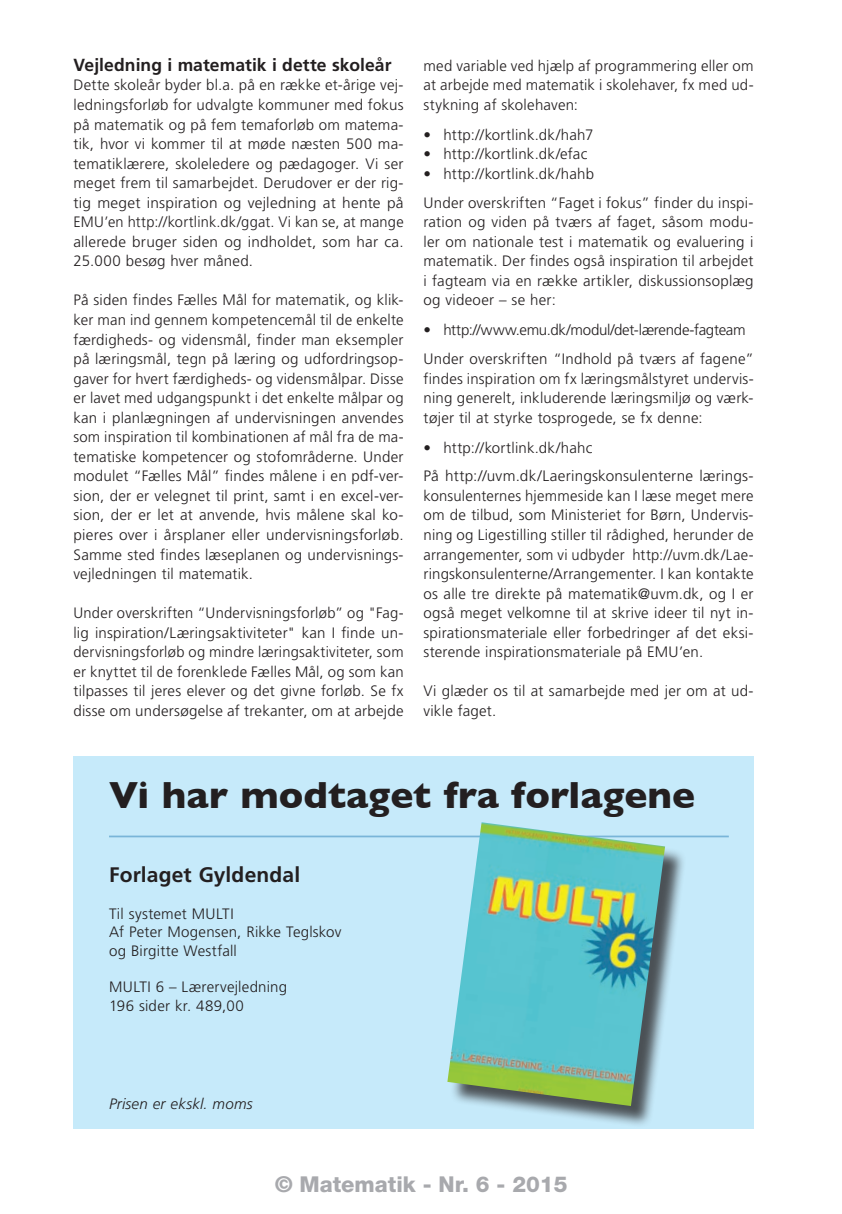
<style>
.page{position:relative;width:842px;height:1214px;background:#fff}
.page>*{position:absolute;margin:0;border:0;box-sizing:border-box;transform-origin:0 0}
.t1{font:700 38.5px "Gill Sans";color:#231f20}
.t2{font:800 21.88px "Helvetica Neue";color:#a8a9ad}
.t3{font:700 21px "Frutiger";letter-spacing:.005em;color:#231f20}
.t4{font:700 17.5px "Frutiger";letter-spacing:.005em;color:#231f20}
.t5{font:300 15.05px/19.6px "Frutiger";letter-spacing:.015em;color:#231f20;text-align:justify}
.t6{font:italic 300 15.05px "Frutiger";letter-spacing:.015em;color:#231f20}
</style>
<div class="page">
<div style="left:73px;top:755px;width:680px;height:373px;background:#c6eafa"></div>
<hr style="left:109px;top:835px;width:619px;height:2px;background:#79b5d8">
<div style="left:450px;top:825px;width:236px;height:302px;background:#231f20;opacity:.75"></div>
<img style="left:447px;top:822px;width:218px;height:283px">
<p class="t4" style="left:73px;top:54px;width:319px">Vejledning i matematik i dette skoleår</p>
<p class="t5" style="left:73px;top:75px;width:331px">Dette skoleår byder bl.a. på en række et-årige vej&shy;ledningsforløb for udvalgte kommuner med fokus på matematik og på fem temaforløb om matema&shy;tik, hvor vi kommer til at møde næsten 500 ma&shy;tematiklærere, skoleledere og pædagoger. Vi ser meget frem til samarbejdet. Derudover er der rig&shy;tig meget inspiration og vejledning at hente på EMU’en http://kortlink.dk/ggat. Vi kan se, at mange allerede bruger siden og indholdet, som har ca.<br>25.000 besøg hver måned.</p>
<p class="t5" style="left:73px;top:290px;width:331px">På siden findes Fælles Mål for matematik, og klik&shy;ker man ind gennem kompetencemål til de enkelte færdigheds- og vidensmål, finder man eksempler på læringsmål, tegn på læring og udfordringsop&shy;gaver for hvert færdigheds- og vidensmålpar. Disse er lavet med udgangspunkt i det enkelte målpar og kan i planlægningen af undervisningen anvendes som inspiration til kombinationen af mål fra de ma&shy;tematiske kompetencer og stofområderne. Under modulet “Fælles Mål” findes målene i en pdf-ver&shy;sion, der er velegnet til print, samt i en excel-ver&shy;sion, der er let at anvende, hvis målene skal ko&shy;pieres over i årsplaner eller undervisningsforløb.<br>Samme sted findes læseplanen og undervisnings&shy;vejledningen til matematik.</p>
<p class="t5" style="left:73px;top:603px;width:331px">Under overskriften “Undervisningsforløb” og "Fag&shy;lig inspiration/Læringsaktiviteter" kan I finde un&shy;dervisningsforløb og mindre læringsaktiviteter, som er knyttet til de forenklede Fælles Mål, og som kan tilpasses til jeres elever og det givne forløb. Se fx disse om undersøgelse af trekanter, om at arbejde</p>
<p class="t5" style="left:423px;top:56px;width:331px">med variable ved hjælp af programmering eller om at arbejde med matematik i skolehaver, fx med ud&shy;stykning af skolehaven:</p>
<p class="t5" style="left:423px;top:125px;width:171px">• http://kortlink.dk/hah7</p>
<p class="t5" style="left:423px;top:144px;width:165px">• http://kortlink.dk/efac</p>
<p class="t5" style="left:423px;top:159px;width:331px;line-height:28.7px">• http://kortlink.dk/hahb<br>Under overskriften “Faget i fokus” finder du inspi-</p>
<p class="t5" style="left:423px;top:212px;width:331px">ration og viden på tværs af faget, såsom modu&shy;ler om nationale test i matematik og evaluering i matematik. Der findes også inspiration til arbejdet i fagteam via en række artikler, diskussionsoplæg og videoer – se her:</p>
<p class="t5" style="left:423px;top:316px;width:331px;line-height:28.7px">• http://www.emu.dk/modul/det-lærende-fagteam<br>Under overskriften “Indhold på tværs af fagene”</p>
<p class="t5" style="left:423px;top:368px;width:331px">findes inspiration om fx læringsmålstyret undervis&shy;ning generelt, inkluderende læringsmiljø og værk&shy;tøjer til at styrke tosprogede, se fx denne:</p>
<p class="t5" style="left:423px;top:433px;width:331px;line-height:28.7px">• http://kortlink.dk/hahc<br>På http://uvm.dk/Laeringskonsulenterne lærings-</p>
<p class="t5" style="left:423px;top:486px;width:331px">konsulenternes hjemmeside kan I læse meget mere om de tilbud, som Ministeriet for Børn, Undervis&shy;ning og Ligestilling stiller til rådighed, herunder de arrangementer, som vi udbyder http://uvm.dk/Lae&shy;ringskonsulenterne/Arrangementer. I kan kontakte os alle tre direkte på matematik@uvm.dk, og I er også meget velkomne til at skrive ideer til nyt in&shy;spirationsmateriale eller forbedringer af det eksi&shy;sterende inspirationsmateriale på EMU’en.</p>
<p class="t5" style="left:423px;top:681px;width:331px">Vi glæder os til at samarbejde med jer om at ud&shy;vikle faget.</p>
<h1 class="t1" style="left:109px;top:764px;width:587px">Vi har modtaget fra forlagene</h1>
<h3 class="t3" style="left:109px;top:862px;width:192px">Forlaget Gyldendal</h3>
<p class="t5" style="left:109px;top:904px;width:234px;line-height:18.4px;text-align:left">Til systemet MULTI<br>Af Peter Mogensen, Rikke Teglskov og Birgitte Westfall</p>
<p class="t5" style="left:109px;top:977px;width:180px;line-height:18.4px">MULTI 6 – Lærervejledning<br>196 sider kr. 489,00</p>
<p class="t6" style="left:109px;top:1094px;width:145px">Prisen er ekskl. moms</p>
<h2 class="t2" style="left:275px;top:1171px;width:294px">© Matematik - Nr. 6 - 2015</h2>
</div>
